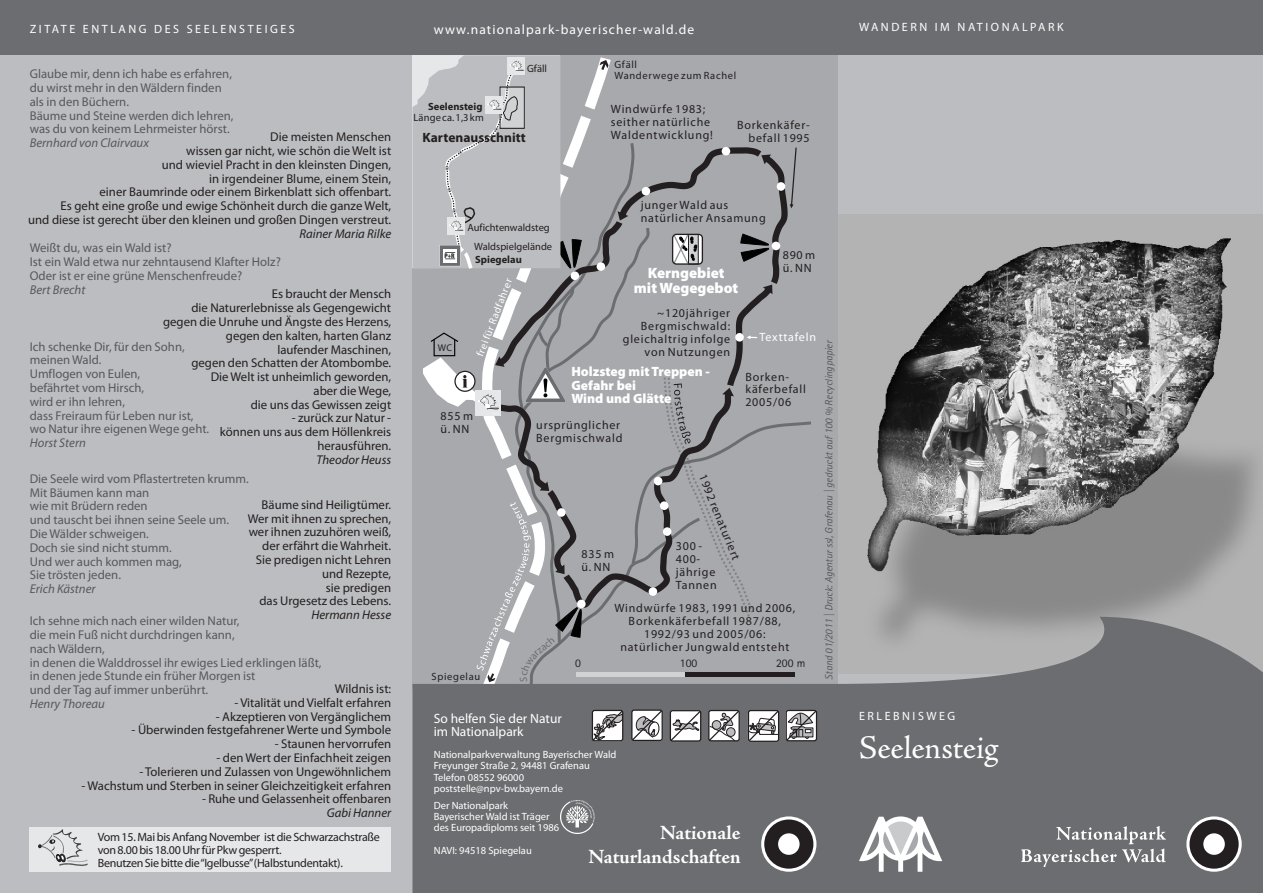
<style>
.page{position:relative;width:1263px;height:893px;background:#fff}
.page>*{position:absolute;margin:0;border:0;box-sizing:border-box;transform-origin:0 0}
.t1{font:33px "Adobe Jenson Pro";color:#fff}
.t2{font:700 20.4px/23.9px "Adobe Jenson Pro";color:#fff;text-align:right}
.t3{font:700 15px/15px "Myriad Pro";color:#fff;text-align:center}
.t4{font:700 13.5px/13.5px "Myriad Pro";color:#fff}
.t5{font:13.5px "Myriad Pro";letter-spacing:.075em;color:#fff}
.t6{font:13.5px/13px "Myriad Pro";color:#fff}
.t7{font:700 13.5px "Myriad Pro";color:#231f20}
.t8{font:12.75px/13.8px "Myriad Pro";color:#231f20;text-align:right}
.t9{font:12.75px/13.8px "Myriad Pro";color:#57585a}
.t10{font:12px/13px "Myriad Pro";letter-spacing:.065em;color:#231f20}
.t11{font:12px/13px "Myriad Pro";letter-spacing:-.02em;color:#231f20}
.t12{font:12px "Myriad Pro";letter-spacing:.21em;color:#fff}
.t13{font:12px "Myriad Pro";letter-spacing:.065em;color:#fff}
.t14{font:11.7px "Agfa Rotis Sans Serif";color:#231f20}
.t15{font:10.5px/11.4px "Myriad Pro";color:#fff}
.t16{font:italic 10.5px "Agfa Rotis Sans Serif";color:#57585a}
.t17{font:10.5px "Myriad Pro";letter-spacing:.015em;color:#231f20}
.t18{font:10.5px/11.4px "Myriad Pro";letter-spacing:.065em;color:#231f20}
.t19{font:700 10.5px "Myriad Pro";color:#231f20}
.t20{font:9.9px "Myriad Pro";color:#231f20}
.t21{font:700 6.75px "Myriad Pro";color:#231f20;scale:.82 1}
.s1{font-style:italic}
</style>
<div class="page">
<div style="left:0;top:55px;width:1263px;height:838px;background:#bcbdc0"></div>
<img style="left:838px;top:214px;width:425px;height:403px">
<div style="left:0;top:0;width:1263px;height:55px;background:#6c6d70"></div>
<div style="left:412px;top:55px;width:426px;height:634px;background:#a8a9ad"></div>
<svg style="left:818px;top:617px;width:445px;height:276px;background:#77787b"></svg>
<svg style="left:859px;top:816px;width:83px;height:56px;background:#b3b4b5"></svg>
<svg style="left:1186px;top:816px;width:56px;height:56px"></svg>
<div style="left:1189px;top:819px;width:50px;height:50px;background:#231f20;border-radius:50%"></div>
<div style="left:1203px;top:833px;width:22px;height:22px;background:#fff;border-radius:50%"></div>
<svg style="left:1021px;top:826px;width:145px;height:41px;background:#858688"></svg>
<div style="left:30px;top:827px;width:361px;height:45px;background:#e6e7e9"></div>
<svg style="left:38px;top:829px;width:50px;height:37px"></svg>
<svg style="left:412px;top:55px;width:406px;height:838px"></svg>
<p class="t12" style="left:30px;top:24px;width:266px">ZITATE ENTLANG DES SEELENSTEIGES</p>
<p class="t5" style="left:434px;top:24px;width:262px">www.nationalpark-bayerischer-wald.de</p>
<p class="t12" style="left:859px;top:22px;width:206px">WANDERN IM NATIONALPARK</p>
<p class="t9" style="left:30px;top:68px;width:205px">Glaube mir, denn ich habe es erfahren, du wirst mehr in den Wäldern finden als in den Büchern.<br>Bäume und Steine werden dich lehren, was du von keinem Lehrmeister hörst.<br><span class="s1">Bernhard von Clairvaux</span></p>
<p class="t8" style="left:28px;top:131px;width:365px">Die meisten Menschen<br>wissen gar nicht, wie schön die Welt ist<br>und wieviel Pracht in den kleinsten Dingen,<br>in irgendeiner Blume, einem Stein,<br>einer Baumrinde oder einem Birkenblatt sich offenbart.<br>Es geht eine große und ewige Schönheit durch die ganze Welt,<br>und diese ist gerecht über den kleinen und großen Dingen verstreut.<br><span class="s1">Rainer Maria Rilke</span></p>
<p class="t9" style="left:30px;top:242px;width:253px">Weißt du, was ein Wald ist?<br>Ist ein Wald etwa nur zehntausend Klafter Holz?<br>Oder ist er eine grüne Menschenfreude?<br><span class="s1">Bert Brecht</span></p>
<p class="t8" style="left:163px;top:288px;width:230px">Es braucht der Mensch<br>die Naturerlebnisse als Gegengewicht gegen die Unruhe und Ängste des Herzens, gegen den kalten, harten Glanz<br>laufender Maschinen,<br>gegen den Schatten der Atombombe.<br>Die Welt ist unheimlich geworden,<br>aber die Wege,<br>die uns das Gewissen zeigt</p>
<p class="t8" style="left:220px;top:412px;width:173px">- zurück zur Natur -<br>können uns aus dem Höllenkreis herausführen.<br><span class="s1">Theodor Heuss</span></p>
<p class="t9" style="left:30px;top:341px;width:181px">Ich schenke Dir, für den Sohn, meinen Wald.<br>Umflogen von Eulen,<br>befährtet vom Hirsch,<br>wird er ihn lehren,<br>dass Freiraum für Leben nur ist, wo Natur ihre eigenen Wege geht.<br><span class="s1">Horst Stern</span></p>
<p class="t9" style="left:30px;top:473px;width:221px">Die Seele wird vom Pflastertreten krumm.<br>Mit Bäumen kann man<br>wie mit Brüdern reden<br>und tauscht bei ihnen seine Seele um.<br>Die Wälder schweigen.<br>Doch sie sind nicht stumm.<br>Und wer auch kommen mag,<br>Sie trösten jeden.<br><span class="s1">Erich Kästner</span></p>
<p class="t9" style="left:30px;top:615px;width:293px">Ich sehne mich nach einer wilden Natur,<br>die mein Fuß nicht durchdringen kann,<br>nach Wäldern,<br>in denen die Walddrossel ihr ewiges Lied erklingen läßt, in denen jede Stunde ein früher Morgen ist<br>und der Tag auf immer unberührt.<br><span class="s1">Henry Thoreau</span></p>
<p class="t8" style="left:248px;top:499px;width:145px">Bäume sind Heiligtümer.<br>Wer mit ihnen zu sprechen, wer ihnen zuzuhören weiß, der erfährt die Wahrheit.<br>Sie predigen nicht Lehren und Rezepte,<br>sie predigen<br>das Urgesetz des Lebens.<br><span class="s1">Hermann Hesse</span></p>
<p class="t8" style="left:335px;top:683px;width:58px">Wildnis ist:</p>
<p class="t8" style="left:234px;top:697px;width:158px">- Vitalität und Vielfalt erfahren</p>
<p class="t8" style="left:216px;top:710px;width:177px">- Akzeptieren von Vergänglichem</p>
<p class="t8" style="left:132px;top:724px;width:261px">- Überwinden festgefahrener Werte und Symbole</p>
<p class="t8" style="left:275px;top:738px;width:118px">- Staunen hervorrufen</p>
<p class="t8" style="left:217px;top:752px;width:176px">- den Wert der Einfachheit zeigen</p>
<p class="t8" style="left:139px;top:766px;width:253px">- Tolerieren und Zulassen von Ungewöhnlichem</p>
<p class="t8" style="left:82px;top:779px;width:311px">- Wachstum und Sterben in seiner Gleichzeitigkeit erfahren</p>
<p class="t8" style="left:202px;top:793px;width:191px">- Ruhe und Gelassenheit offenbaren<br><span class="s1">Gabi Hanner</span></p>
<p class="t11" style="left:98px;top:831px;width:284px">Vom 15. Mai bis Anfang November ist die Schwarzachstraße von 8.00 bis 18.00 Uhr für Pkw gesperrt.<br>Benutzen Sie bitte die “Igelbusse”(Halbstundentakt).</p>
<p class="t19" style="left:428px;top:102px;width:56px">Seelensteig</p>
<p class="t17" style="left:413px;top:113px;width:72px">Längeca.1,3km</p>
<p class="t17" style="left:527px;top:65px;width:21px">Gfäll</p>
<p class="t7" style="left:423px;top:132px;width:105px">Kartenausschnitt</p>
<p class="t18" style="left:614px;top:60px;width:123px">Gfäll<br>Wanderwege zum Rachel</p>
<p class="t10" style="left:611px;top:104px;width:104px">Windwürfe 1983; seither natürliche<br>Waldentwicklung!</p>
<p class="t10" style="left:737px;top:120px;width:74px;text-align:right">Borkenkäfer&shy;befall 1995</p>
<p class="t21" style="left:445px;top:253px;width:14px">P+R</p>
<p class="t20" style="left:438px;top:343px;width:16px">WC</p>
<p class="t17" style="left:467px;top:223px;width:84px">Aufichtenwaldsteg</p>
<p class="t17" style="left:474px;top:242px;width:80px">Waldspielgelände</p>
<p class="t19" style="left:475px;top:255px;width:48px">Spiegelau</p>
<p class="t15" style="left:475px;top:354px;width:84px;rotate:-69deg">frei für Radfahrer</p>
<p class="t10" style="left:641px;top:199px;width:127px">junger Wald aus natürlicher Ansamung</p>
<p class="t3" style="left:634px;top:267px;width:106px">Kerngebiet<br>mit Wegegebot</p>
<p class="t10" style="left:783px;top:249px;width:34px">890 m ü. NN</p>
<p class="t10" style="left:623px;top:307px;width:109px;text-align:right">~120jähriger<br>Bergmischwald: gleichaltrig infolge von Nutzungen</p>
<p class="t4" style="left:571px;top:366px;width:140px">Holzsteg mit Treppen -<br>Gefahr bei<br>Wind und Glätte</p>
<p class="t13" style="left:759px;top:332px;width:58px">Texttafeln</p>
<p class="t10" style="left:745px;top:371px;width:62px">Borken&shy;käferbefall<br>2005/06</p>
<p class="t10" style="left:440px;top:411px;width:34px">855 m ü. NN</p>
<p class="t18" style="left:431px;top:671px;width:50px">Spiegelau</p>
<p class="t10" style="left:536px;top:419px;width:88px">ursprünglicher<br>Bergmischwald</p>
<p class="t10" style="left:708px;top:473px;width:93px;rotate:68deg">1992 renaturiert</p>
<p class="t10" style="left:676px;top:541px;width:42px">300 -<br>400- jährige<br>Tannen</p>
<p class="t10" style="left:614px;top:602px;width:182px;text-align:center">Windwürfe 1983, 1991 und 2006,<br>Borkenkäferbefall 1987/88,<br>1992/93 und 2005/06: natürlicher Jungwald entsteht</p>
<p class="t10" style="left:582px;top:548px;width:34px">835 m ü. NN</p>
<p class="t14" style="left:575px;top:658px;width:7px">0</p>
<p class="t14" style="left:680px;top:658px;width:19px">100</p>
<p class="t14" style="left:776px;top:658px;width:31px">200 m</p>
<p class="t16" style="left:825px;top:679px;width:341px;rotate:-90deg">Stand 01/2011 | Druck: Agentur ssl, Grafenau | gedruckt auf 100 % Recyclingpapier</p>
<p class="t6" style="left:434px;top:713px;width:130px">So helfen Sie der Natur im Nationalpark</p>
<p class="t15" style="left:434px;top:750px;width:184px">Nationalparkverwaltung Bayerischer Wald<br>Freyunger Straße 2, 94481 Grafenau<br>Telefon 08552 96000 poststelle@npv-bw.bayern.de</p>
<p class="t15" style="left:434px;top:800px;width:127px">Der Nationalpark<br>Bayerischer Wald ist Träger des Europadiploms seit 1986</p>
<p class="t15" style="left:434px;top:846px;width:100px">NAVI: 94518 Spiegelau</p>
<p class="t2" style="left:589px;top:823px;width:154px">Nationale<br>Naturlandschaften</p>
<p class="t12" style="left:859px;top:711px;width:98px">ERLEBNISWEG</p>
<p class="t1" style="left:859px;top:734px;width:141px">Seelensteig</p>
</div>
